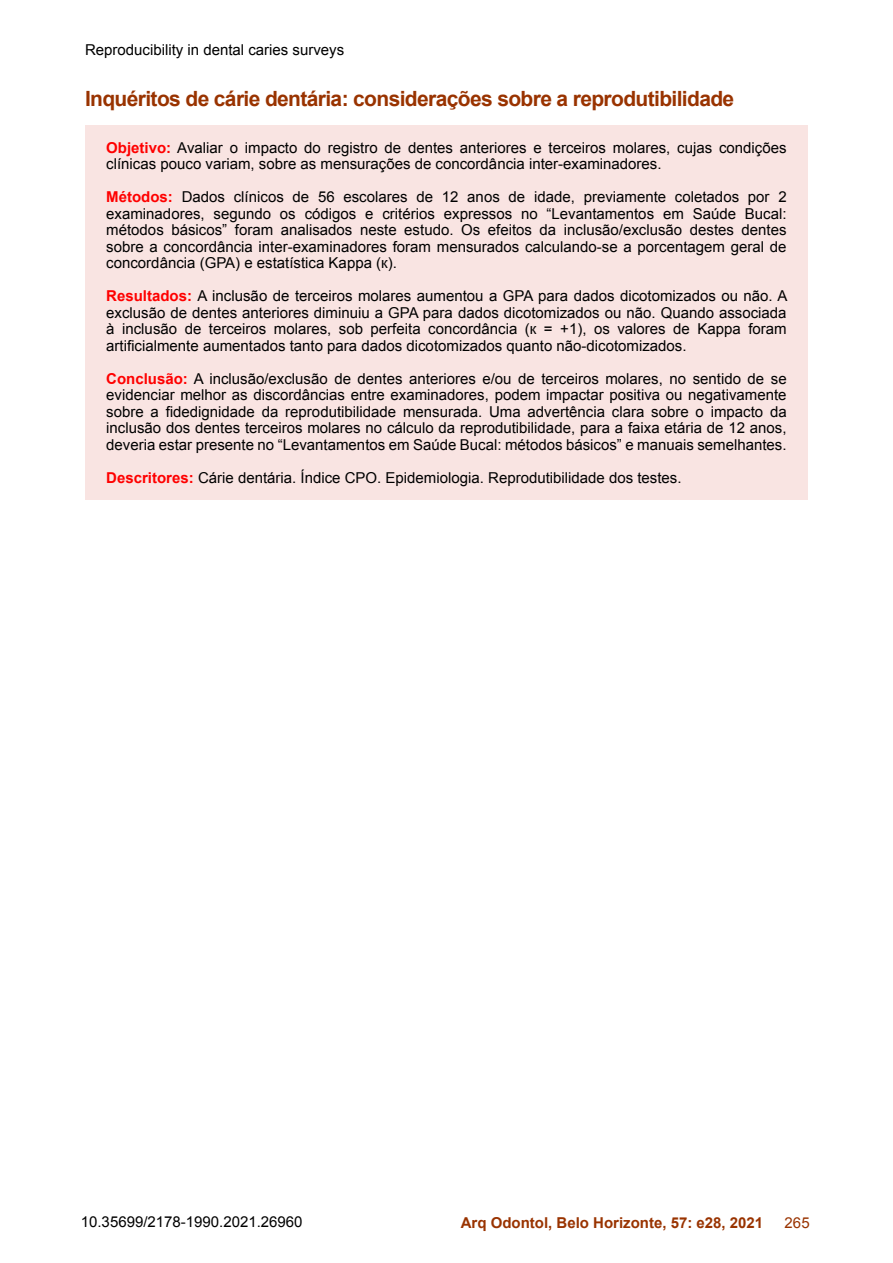
<style>
.page{position:relative;width:893px;height:1263px;background:#fff}
.page>*{position:absolute;margin:0;border:0;box-sizing:border-box;transform-origin:0 0}
.t1{font:700 21px "Arial";letter-spacing:-.03em;color:#930}
.t2{font:15px/16.5px "Arial";color:#000;text-align:justify}
.t3{font:700 15px "Arial";color:#930}
.t4{font:15px "Arial";color:#930}
.s1{font-weight:700;color:#f00}
</style>
<div class="page">
<div style="left:85px;top:125px;width:723px;height:375px;background:#f9e4e2"></div>
<p class="t2" style="left:85px;top:42px;width:261px">Reproducibility in dental caries surveys</p>
<h1 class="t1" style="left:85px;top:84px;width:651px">Inquéritos de cárie dentária: considerações sobre a reprodutibilidade</h1>
<p class="t2" style="left:106px;top:139px;width:682px"><span class="s1">Objetivo:</span> Avaliar o impacto do registro de dentes anteriores e terceiros molares, cujas condições clínicas pouco variam, sobre as mensurações de concordância inter-examinadores.</p>
<p class="t2" style="left:106px;top:189px;width:682px"><span class="s1">Métodos:</span> Dados clínicos de 56 escolares de 12 anos de idade, previamente coletados por 2 examinadores, segundo os códigos e critérios expressos no “Levantamentos em Saúde Bucal: métodos básicos” foram analisados neste estudo. Os efeitos da inclusão/exclusão destes dentes sobre a concordância inter-examinadores foram mensurados calculando-se a porcentagem geral de concordância (GPA) e estatística Kappa (к).</p>
<p class="t2" style="left:106px;top:288px;width:683px"><span class="s1">Resultados:</span> A inclusão de terceiros molares aumentou a GPA para dados dicotomizados ou não. A exclusão de dentes anteriores diminuiu a GPA para dados dicotomizados ou não. Quando associada à inclusão de terceiros molares, sob perfeita concordância (к = +1), os valores de Kappa foram artificialmente aumentados tanto para dados dicotomizados quanto não-dicotomizados.</p>
<p class="t2" style="left:106px;top:370px;width:682px"><span class="s1">Conclusão:</span> A inclusão/exclusão de dentes anteriores e/ou de terceiros molares, no sentido de se evidenciar melhor as discordâncias entre examinadores, podem impactar positiva ou negativamente sobre a fidedignidade da reprodutibilidade mensurada. Uma advertência clara sobre o impacto da inclusão dos dentes terceiros molares no cálculo da reprodutibilidade, para a faixa etária de 12 anos, deveria estar presente no “Levantamentos em Saúde Bucal: métodos básicos” e manuais semelhantes.</p>
<p class="t2" style="left:106px;top:469px;width:577px"><span class="s1">Descritores:</span> Cárie dentária. Índice CPO. Epidemiologia. Reprodutibilidade dos testes.</p>
<p class="t2" style="left:81px;top:1213px;width:223px">10.35699/2178-1990.2021.26960</p>
<p class="t3" style="left:461px;top:1213px;width:304px">Arq Odontol, Belo Horizonte, 57: e28, 2021</p>
<p class="t4" style="left:785px;top:1213px;width:27px">265</p>
</div>
